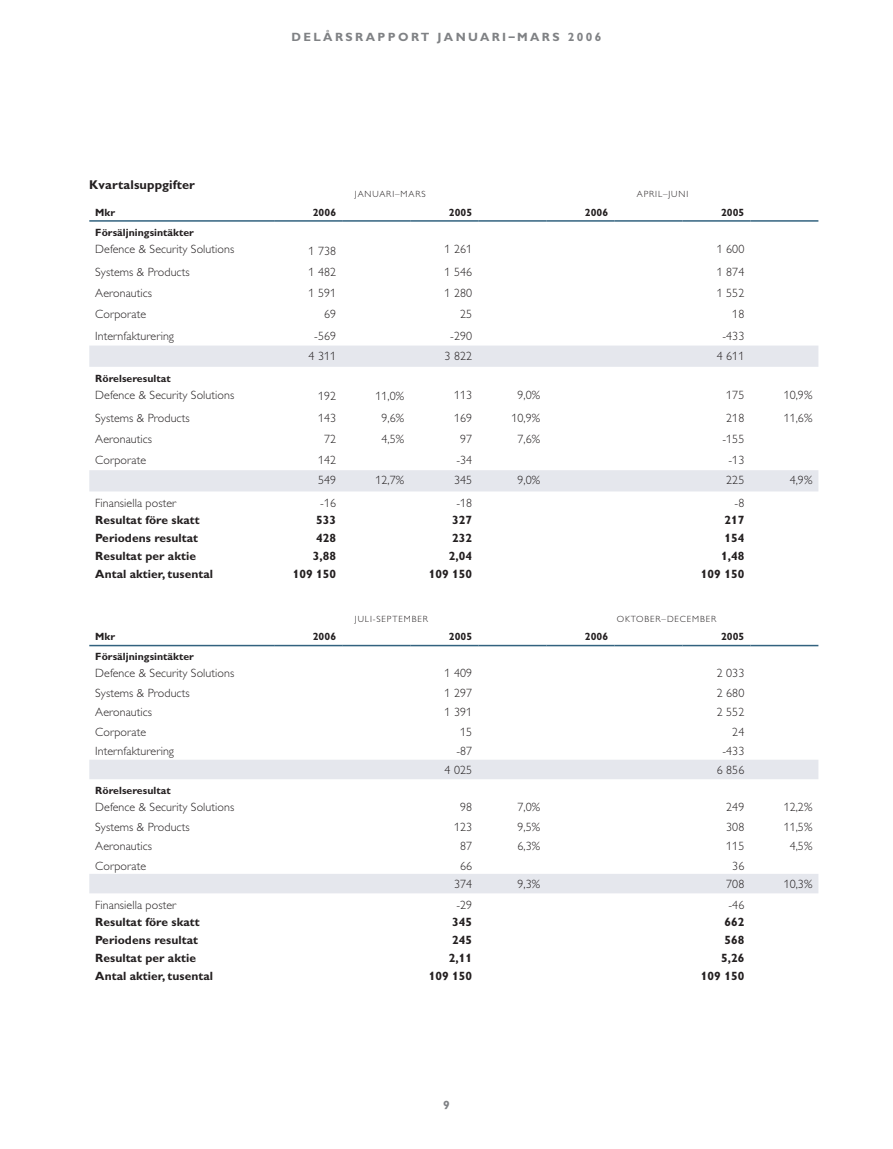
<style>
.page{position:relative;width:893px;height:1149px;background:#fff}
.page>*{position:absolute;margin:0;border:0;box-sizing:border-box;transform-origin:0 0}
.t1{font:700 12.75px "Gill Alt One";letter-spacing:.01em;color:#231f20}
.t2{font:300 12px "Gill Alt One";letter-spacing:.005em;color:#231f20}
.t3{font:700 12px "Gill Alt One";letter-spacing:.005em;color:#231f20}
.t4{font:700 12px "Gill Alt One";letter-spacing:.2em;color:#808285}
.t5{font:700 10.5px "Gill Alt One";letter-spacing:.005em;color:#231f20}
.t6{font:300 9px "Gill Alt One";letter-spacing:.1em;color:#231f20}
</style>
<div class="page">
<svg style="left:89px;top:345px;width:729px;height:548px"></svg>
<hr style="left:89px;top:220px;width:185px;height:1px;background:#32627f">
<hr style="left:342px;top:220px;width:68px;height:1px;background:#32627f">
<hr style="left:410px;top:220px;width:68px;height:1px;background:#32627f">
<hr style="left:478px;top:220px;width:68px;height:1px;background:#32627f">
<hr style="left:546px;top:220px;width:68px;height:1px;background:#32627f">
<hr style="left:614px;top:220px;width:68px;height:1px;background:#32627f">
<hr style="left:682px;top:220px;width:68px;height:1px;background:#32627f">
<hr style="left:750px;top:220px;width:68px;height:1px;background:#32627f">
<hr style="left:274px;top:220px;width:68px;height:1px;background:#32627f">
<hr style="left:89px;top:644px;width:185px;height:2px;background:#32627f">
<hr style="left:274px;top:644px;width:68px;height:2px;background:#32627f">
<hr style="left:342px;top:644px;width:68px;height:2px;background:#32627f">
<hr style="left:410px;top:644px;width:68px;height:2px;background:#32627f">
<hr style="left:478px;top:644px;width:68px;height:2px;background:#32627f">
<hr style="left:546px;top:644px;width:68px;height:2px;background:#32627f">
<hr style="left:614px;top:644px;width:68px;height:2px;background:#32627f">
<hr style="left:682px;top:644px;width:68px;height:2px;background:#32627f">
<hr style="left:750px;top:644px;width:68px;height:2px;background:#32627f">
<p class="t1" style="left:89px;top:177px;width:107px">Kvartalsuppgifter</p>
<p class="t4" style="left:291px;top:30px;width:311px">DELÅRSRAPPORT JANUARI–MARS 2006</p>
<p class="t6" style="left:355px;top:189px;width:72px">JANUARI–MARS</p>
<p class="t6" style="left:637px;top:189px;width:53px">APRIL–JUNI</p>
<p class="t5" style="left:95px;top:206px;width:21px">Mkr</p>
<p class="t5" style="left:313px;top:206px;width:25px">2006</p>
<p class="t5" style="left:449px;top:206px;width:25px">2005</p>
<p class="t5" style="left:585px;top:206px;width:25px">2006</p>
<p class="t5" style="left:721px;top:206px;width:25px">2005</p>
<p class="t5" style="left:95px;top:226px;width:100px">Försäljningsintäkter</p>
<p class="t2" style="left:95px;top:242px;width:140px">Defence &amp; Security Solutions</p>
<p class="t2" style="left:309px;top:244px;width:29px">1 738</p>
<p class="t2" style="left:445px;top:242px;width:29px">1 261</p>
<p class="t2" style="left:717px;top:242px;width:29px">1 600</p>
<p class="t2" style="left:95px;top:265px;width:96px">Systems &amp; Products</p>
<p class="t2" style="left:309px;top:265px;width:29px">1 482</p>
<p class="t2" style="left:445px;top:265px;width:29px">1 546</p>
<p class="t2" style="left:717px;top:265px;width:29px">1 874</p>
<p class="t2" style="left:95px;top:286px;width:58px">Aeronautics</p>
<p class="t2" style="left:309px;top:286px;width:29px">1 591</p>
<p class="t2" style="left:445px;top:286px;width:29px">1 280</p>
<p class="t2" style="left:717px;top:286px;width:29px">1 552</p>
<p class="t2" style="left:95px;top:307px;width:52px">Corporate</p>
<p class="t2" style="left:324px;top:307px;width:14px">69</p>
<p class="t2" style="left:460px;top:307px;width:14px">25</p>
<p class="t2" style="left:732px;top:307px;width:14px">18</p>
<p class="t2" style="left:95px;top:329px;width:80px">Internfakturering</p>
<p class="t2" style="left:314px;top:329px;width:23px">-569</p>
<p class="t2" style="left:450px;top:329px;width:23px">-290</p>
<p class="t2" style="left:722px;top:329px;width:23px">-433</p>
<p class="t2" style="left:309px;top:349px;width:29px">4 311</p>
<p class="t2" style="left:445px;top:349px;width:29px">3 822</p>
<p class="t2" style="left:717px;top:349px;width:29px">4 611</p>
<p class="t5" style="left:95px;top:372px;width:77px">Rörelseresultat</p>
<p class="t2" style="left:95px;top:388px;width:140px">Defence &amp; Security Solutions</p>
<p class="t2" style="left:318px;top:389px;width:20px">192</p>
<p class="t2" style="left:375px;top:389px;width:30px">11,0%</p>
<p class="t2" style="left:454px;top:388px;width:20px">113</p>
<p class="t2" style="left:518px;top:388px;width:24px">9,0%</p>
<p class="t2" style="left:726px;top:388px;width:20px">175</p>
<p class="t2" style="left:784px;top:388px;width:30px">10,9%</p>
<p class="t2" style="left:95px;top:411px;width:96px">Systems &amp; Products</p>
<p class="t2" style="left:318px;top:411px;width:20px">143</p>
<p class="t2" style="left:381px;top:411px;width:24px">9,6%</p>
<p class="t2" style="left:454px;top:411px;width:20px">169</p>
<p class="t2" style="left:511px;top:411px;width:30px">10,9%</p>
<p class="t2" style="left:726px;top:411px;width:20px">218</p>
<p class="t2" style="left:784px;top:411px;width:30px">11,6%</p>
<p class="t2" style="left:95px;top:432px;width:58px">Aeronautics</p>
<p class="t2" style="left:324px;top:432px;width:14px">72</p>
<p class="t2" style="left:381px;top:432px;width:24px">4,5%</p>
<p class="t2" style="left:460px;top:432px;width:14px">97</p>
<p class="t2" style="left:518px;top:432px;width:24px">7,6%</p>
<p class="t2" style="left:722px;top:432px;width:23px">-155</p>
<p class="t2" style="left:95px;top:453px;width:52px">Corporate</p>
<p class="t2" style="left:318px;top:453px;width:20px">142</p>
<p class="t2" style="left:456px;top:453px;width:17px">-34</p>
<p class="t2" style="left:728px;top:453px;width:17px">-13</p>
<p class="t2" style="left:318px;top:473px;width:20px">549</p>
<p class="t2" style="left:375px;top:473px;width:30px">12,7%</p>
<p class="t2" style="left:454px;top:473px;width:20px">345</p>
<p class="t2" style="left:518px;top:473px;width:24px">9,0%</p>
<p class="t2" style="left:726px;top:473px;width:20px">225</p>
<p class="t2" style="left:790px;top:473px;width:24px">4,9%</p>
<p class="t2" style="left:95px;top:496px;width:82px">Finansiella poster</p>
<p class="t2" style="left:320px;top:496px;width:17px">-16</p>
<p class="t2" style="left:456px;top:496px;width:17px">-18</p>
<p class="t2" style="left:735px;top:496px;width:11px">-8</p>
<p class="t3" style="left:95px;top:513px;width:106px">Resultat före skatt</p>
<p class="t3" style="left:316px;top:513px;width:21px">533</p>
<p class="t3" style="left:452px;top:513px;width:21px">327</p>
<p class="t3" style="left:724px;top:513px;width:21px">217</p>
<p class="t3" style="left:95px;top:531px;width:104px">Periodens resultat</p>
<p class="t3" style="left:316px;top:531px;width:21px">428</p>
<p class="t3" style="left:452px;top:531px;width:21px">232</p>
<p class="t3" style="left:724px;top:531px;width:21px">154</p>
<p class="t3" style="left:95px;top:548px;width:102px">Resultat per aktie</p>
<p class="t3" style="left:313px;top:548px;width:25px">3,88</p>
<p class="t3" style="left:449px;top:548px;width:25px">2,04</p>
<p class="t3" style="left:721px;top:548px;width:25px">1,48</p>
<p class="t3" style="left:95px;top:566px;width:119px">Antal aktier, tusental</p>
<p class="t3" style="left:293px;top:566px;width:45px">109 150</p>
<p class="t3" style="left:429px;top:566px;width:45px">109 150</p>
<p class="t3" style="left:701px;top:566px;width:45px">109 150</p>
<p class="t6" style="left:355px;top:613px;width:74px">JULI-SEPTEMBER</p>
<p class="t6" style="left:617px;top:613px;width:101px">OKTOBER–DECEMBER</p>
<p class="t5" style="left:95px;top:630px;width:21px">Mkr</p>
<p class="t5" style="left:313px;top:630px;width:25px">2006</p>
<p class="t5" style="left:449px;top:630px;width:25px">2005</p>
<p class="t5" style="left:585px;top:630px;width:25px">2006</p>
<p class="t5" style="left:721px;top:630px;width:25px">2005</p>
<p class="t5" style="left:95px;top:650px;width:100px">Försäljningsintäkter</p>
<p class="t2" style="left:95px;top:666px;width:140px">Defence &amp; Security Solutions</p>
<p class="t2" style="left:445px;top:666px;width:29px">1 409</p>
<p class="t2" style="left:717px;top:666px;width:29px">2 033</p>
<p class="t2" style="left:95px;top:686px;width:96px">Systems &amp; Products</p>
<p class="t2" style="left:445px;top:686px;width:29px">1 297</p>
<p class="t2" style="left:717px;top:686px;width:29px">2 680</p>
<p class="t2" style="left:95px;top:705px;width:58px">Aeronautics</p>
<p class="t2" style="left:445px;top:705px;width:29px">1 391</p>
<p class="t2" style="left:717px;top:705px;width:29px">2 552</p>
<p class="t2" style="left:95px;top:725px;width:52px">Corporate</p>
<p class="t2" style="left:460px;top:725px;width:14px">15</p>
<p class="t2" style="left:732px;top:725px;width:14px">24</p>
<p class="t2" style="left:95px;top:744px;width:80px">Internfakturering</p>
<p class="t2" style="left:456px;top:744px;width:17px">-87</p>
<p class="t2" style="left:722px;top:744px;width:23px">-433</p>
<p class="t2" style="left:445px;top:763px;width:29px">4 025</p>
<p class="t2" style="left:717px;top:763px;width:29px">6 856</p>
<p class="t5" style="left:95px;top:784px;width:77px">Rörelseresultat</p>
<p class="t2" style="left:95px;top:800px;width:140px">Defence &amp; Security Solutions</p>
<p class="t2" style="left:460px;top:800px;width:14px">98</p>
<p class="t2" style="left:518px;top:800px;width:24px">7,0%</p>
<p class="t2" style="left:726px;top:800px;width:20px">249</p>
<p class="t2" style="left:784px;top:800px;width:30px">12,2%</p>
<p class="t2" style="left:95px;top:819px;width:96px">Systems &amp; Products</p>
<p class="t2" style="left:454px;top:819px;width:20px">123</p>
<p class="t2" style="left:518px;top:819px;width:24px">9,5%</p>
<p class="t2" style="left:726px;top:819px;width:20px">308</p>
<p class="t2" style="left:784px;top:819px;width:30px">11,5%</p>
<p class="t2" style="left:95px;top:839px;width:58px">Aeronautics</p>
<p class="t2" style="left:460px;top:839px;width:14px">87</p>
<p class="t2" style="left:518px;top:839px;width:24px">6,3%</p>
<p class="t2" style="left:726px;top:839px;width:20px">115</p>
<p class="t2" style="left:790px;top:839px;width:24px">4,5%</p>
<p class="t2" style="left:95px;top:858px;width:52px">Corporate</p>
<p class="t2" style="left:460px;top:858px;width:14px">66</p>
<p class="t2" style="left:732px;top:858px;width:14px">36</p>
<p class="t2" style="left:454px;top:877px;width:20px">374</p>
<p class="t2" style="left:518px;top:877px;width:24px">9,3%</p>
<p class="t2" style="left:726px;top:877px;width:20px">708</p>
<p class="t2" style="left:784px;top:877px;width:30px">10,3%</p>
<p class="t2" style="left:95px;top:897px;width:82px">Finansiella poster</p>
<p class="t2" style="left:456px;top:897px;width:17px">-29</p>
<p class="t2" style="left:728px;top:897px;width:17px">-46</p>
<p class="t3" style="left:95px;top:914px;width:106px">Resultat före skatt</p>
<p class="t3" style="left:452px;top:914px;width:21px">345</p>
<p class="t3" style="left:724px;top:914px;width:21px">662</p>
<p class="t3" style="left:95px;top:932px;width:104px">Periodens resultat</p>
<p class="t3" style="left:452px;top:932px;width:21px">245</p>
<p class="t3" style="left:724px;top:932px;width:21px">568</p>
<p class="t3" style="left:95px;top:950px;width:102px">Resultat per aktie</p>
<p class="t3" style="left:449px;top:950px;width:25px">2,11</p>
<p class="t3" style="left:721px;top:950px;width:25px">5,26</p>
<p class="t3" style="left:95px;top:968px;width:119px">Antal aktier, tusental</p>
<p class="t3" style="left:429px;top:968px;width:45px">109 150</p>
<p class="t3" style="left:701px;top:968px;width:45px">109 150</p>
<p class="t4" style="left:443px;top:1097px;width:8px">9</p>
</div>
